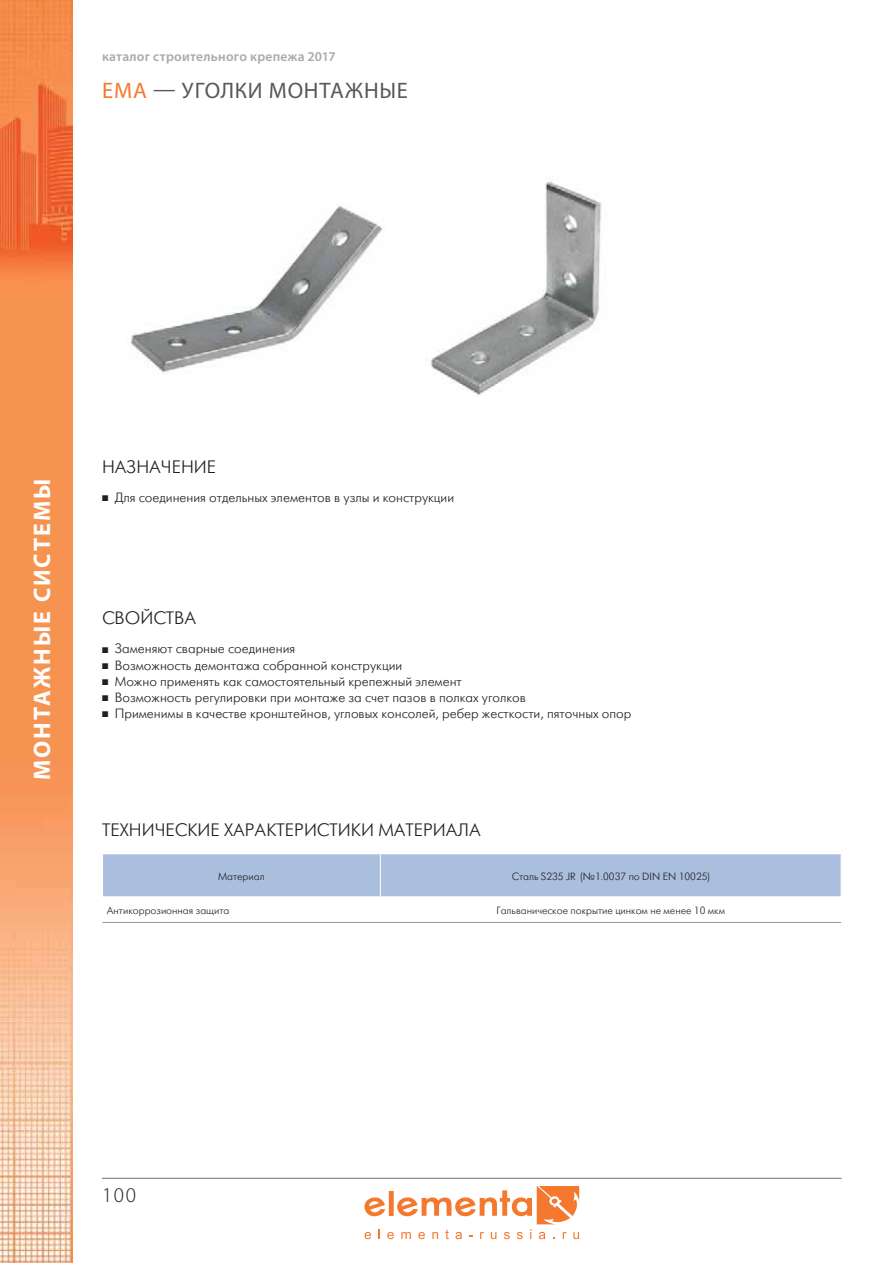
<style>
.page{position:relative;width:893px;height:1263px;background:#fff}
.page>*{position:absolute;margin:0;border:0;box-sizing:border-box;transform-origin:0 0}
.t1{font:700 24px "Myriad Pro";letter-spacing:.08em;color:#fff}
.t2{font:22.5px "Myriad Pro";letter-spacing:.03em;color:#58595b}
.t3{font:300 21px "Myriad Pro";color:#231f20}
.t4{font:18px "Futuris Light C";color:#231f20}
.t5{font:13.5px "Futuris Light C";color:#231f20}
.t6{font:600 13.5px "Myriad Pro";letter-spacing:.02em;color:#a8a9ac}
.t7{font:10.5px "Futuris Light C";color:#231f20}
.s1{color:#f4792f}
</style>
<div class="page">
<img style="left:0;top:0;width:72px;height:1263px">
<hr style="left:102px;top:1178px;width:740px;height:1px;background:#6d6e70">
<svg style="left:364px;top:1186px;width:215px;height:53px"></svg>
<img style="left:130px;top:205px;width:253px;height:168px">
<img style="left:426px;top:181px;width:176px;height:214px">
<div style="left:103px;top:854px;width:737px;height:42px;background:#aabede"></div>
<hr style="left:380px;top:854px;width:1px;height:42px;background:#fff">
<hr style="left:103px;top:922px;width:738px;height:1px;background:#939598">
<p class="t6" style="left:102px;top:49px;width:235px">каталог строительного крепежа 2017</p>
<h2 class="t2" style="left:102px;top:77px;width:307px"><span class="s1">ЕМА</span> — УГОЛКИ МОНТАЖНЫЕ</h2>
<h1 class="t1" style="left:28px;top:780px;width:303px;rotate:-90deg">МОНТАЖНЫЕ СИСТЕМЫ</h1>
<h3 class="t4" style="left:102px;top:460px;width:116px">НАЗНАЧЕНИЕ</h3>
<p class="t5" style="left:102px;top:493px;width:354px">■ Для соединения отдельных элементов в узлы и конструкции</p>
<h3 class="t4" style="left:102px;top:612px;width:96px">СВОЙСТВА</h3>
<p class="t5" style="left:102px;top:644px;width:195px">■ Заменяют сварные соединения</p>
<p class="t5" style="left:102px;top:660px;width:302px">■ Возможность демонтажа собранной конструкции</p>
<p class="t5" style="left:102px;top:676px;width:361px">■ Можно применять как самостоятельный крепежный элемент</p>
<p class="t5" style="left:102px;top:692px;width:425px">■ Возможность регулировки при монтаже за счет пазов в полках уголков</p>
<p class="t5" style="left:102px;top:709px;width:531px">■ Применимы в качестве кронштейнов, угловых консолей, ребер жесткости, пяточных опор</p>
<h3 class="t4" style="left:102px;top:823px;width:380px">ТЕХНИЧЕСКИЕ ХАРАКТЕРИСТИКИ МАТЕРИАЛА</h3>
<p class="t7" style="left:218px;top:872px;width:48px">Материал</p>
<p class="t7" style="left:512px;top:872px;width:200px">Сталь S235 JR (№1.0037 по DIN EN 10025)</p>
<p class="t7" style="left:107px;top:906px;width:124px">Антикоррозионная защита</p>
<p class="t7" style="left:496px;top:906px;width:230px">Гальваническое покрытие цинком не менее 10 мкм</p>
<h3 class="t3" style="left:102px;top:1182px;width:36px">100</h3>
</div>
